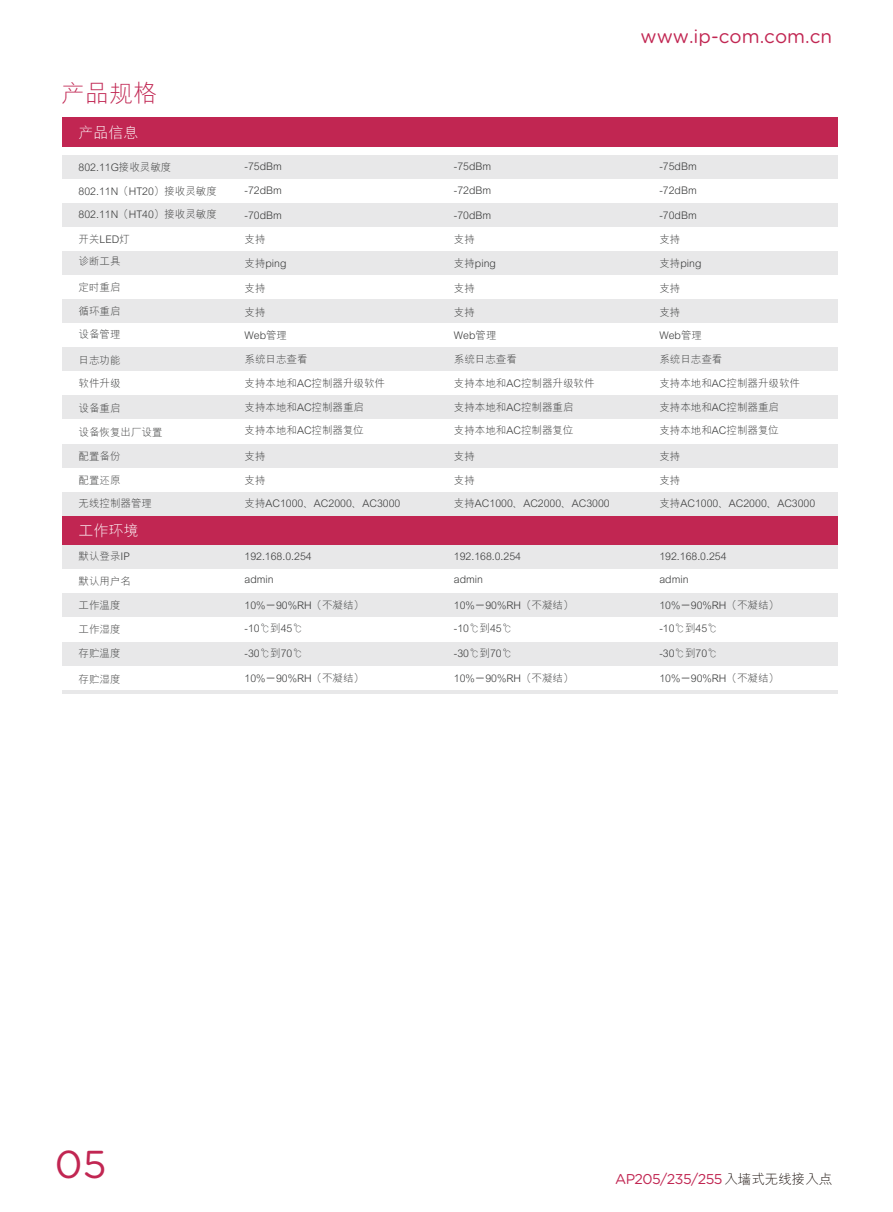
<style>
.page{position:relative;width:893px;height:1212px;background:#fff}
.page>*{position:absolute;margin:0;border:0;box-sizing:border-box;transform-origin:0 0}
.t1{font:38.85px "Gotham Rounded";color:#c12652}
.t2{font:300 24px "M Hei GB";color:#c12652}
.t3{font:18.9px "Gotham Rounded";color:#c12652}
.t4{font:300 15px "M Hei GB";color:#fff}
.t5{font:14.25px "Gotham Rounded";letter-spacing:-.04em;color:#c12652}
.t6{font:300 10.5px "M Hei GB";color:#3a3b3b}
.s1{font-family:"Source Han Sans CN";font-weight:400}
.s2{font-family:"M Hei GB";font-weight:300;font-size:13.5px;color:#211814}
</style>
<div class="page">
<div style="left:62px;top:515px;width:775px;height:30px;background:#c12652"></div>
<div style="left:62px;top:118px;width:775px;height:29px;background:#c12652"></div>
<div style="left:62px;top:155px;width:775px;height:24px;background:#e8e8e9"></div>
<div style="left:62px;top:203px;width:775px;height:24px;background:#e8e8e9"></div>
<div style="left:62px;top:251px;width:775px;height:24px;background:#e8e8e9"></div>
<div style="left:62px;top:299px;width:775px;height:24px;background:#e8e8e9"></div>
<div style="left:62px;top:347px;width:775px;height:24px;background:#e8e8e9"></div>
<div style="left:62px;top:395px;width:775px;height:24px;background:#e8e8e9"></div>
<div style="left:62px;top:444px;width:775px;height:23px;background:#e8e8e9"></div>
<div style="left:62px;top:492px;width:775px;height:24px;background:#e8e8e9"></div>
<div style="left:62px;top:545px;width:775px;height:24px;background:#e8e8e9"></div>
<div style="left:62px;top:593px;width:775px;height:24px;background:#e8e8e9"></div>
<div style="left:62px;top:642px;width:775px;height:24px;background:#e8e8e9"></div>
<hr style="left:62px;top:690px;width:775px;height:4px;background:#e8e8e9">
<h3 class="t3" style="left:640px;top:23px;width:193px">www.ip-com.com.cn</h3>
<h2 class="t2" style="left:61px;top:80px;width:98px">产品规格</h2>
<h3 class="t4" style="left:79px;top:124px;width:61px">产品信息</h3>
<p class="t6" style="left:79px;top:162px;width:94px">802.11G接收灵敏度</p>
<p class="t6" style="left:79px;top:186px;width:140px">802.11N（HT20）接收灵敏度</p>
<p class="t6" style="left:79px;top:209px;width:140px">802.11N（HT40）接收灵敏度</p>
<p class="t6" style="left:245px;top:161px;width:39px">-75dBm</p>
<p class="t6" style="left:245px;top:184px;width:39px">-72dBm</p>
<p class="t6" style="left:245px;top:209px;width:39px">-70dBm</p>
<p class="t6" style="left:454px;top:161px;width:39px">-75dBm</p>
<p class="t6" style="left:454px;top:184px;width:39px">-72dBm</p>
<p class="t6" style="left:454px;top:209px;width:39px">-70dBm</p>
<p class="t6" style="left:659px;top:161px;width:39px">-75dBm</p>
<p class="t6" style="left:659px;top:184px;width:39px">-72dBm</p>
<p class="t6" style="left:659px;top:209px;width:39px">-70dBm</p>
<p class="t6" style="left:79px;top:234px;width:53px">开关LED灯</p>
<p class="t6" style="left:245px;top:234px;width:22px">支持</p>
<p class="t6" style="left:454px;top:234px;width:22px">支持</p>
<p class="t6" style="left:659px;top:234px;width:22px">支持</p>
<p class="t6" style="left:79px;top:255px;width:43px">诊断工具</p>
<p class="t6" style="left:245px;top:257px;width:44px">支持ping</p>
<p class="t6" style="left:454px;top:257px;width:43px">支持ping</p>
<p class="t6" style="left:659px;top:257px;width:43px">支持ping</p>
<p class="t6" style="left:79px;top:282px;width:43px">定时重启</p>
<p class="t6" style="left:245px;top:283px;width:22px">支持</p>
<p class="t6" style="left:454px;top:283px;width:22px">支持</p>
<p class="t6" style="left:659px;top:283px;width:22px">支持</p>
<p class="t6" style="left:79px;top:306px;width:43px">循环重启</p>
<p class="t6" style="left:245px;top:306px;width:22px">支持</p>
<p class="t6" style="left:454px;top:306px;width:22px">支持</p>
<p class="t6" style="left:659px;top:306px;width:22px">支持</p>
<p class="t6" style="left:79px;top:328px;width:43px">设备管理</p>
<p class="t6" style="left:245px;top:330px;width:44px">Web管理</p>
<p class="t6" style="left:454px;top:330px;width:44px">Web管理</p>
<p class="t6" style="left:659px;top:330px;width:44px">Web管理</p>
<p class="t6" style="left:79px;top:354px;width:43px">日志功能</p>
<p class="t6" style="left:245px;top:354px;width:64px">系统日志查看</p>
<p class="t6" style="left:454px;top:354px;width:64px">系统日志查看</p>
<p class="t6" style="left:659px;top:354px;width:64px">系统日志查看</p>
<p class="t6" style="left:79px;top:378px;width:43px">软件升级</p>
<p class="t6" style="left:245px;top:377px;width:142px">支持本地和AC控制器升级软件</p>
<p class="t6" style="left:454px;top:377px;width:142px">支持本地和AC控制器升级软件</p>
<p class="t6" style="left:659px;top:377px;width:142px">支持本地和AC控制器升级软件</p>
<p class="t6" style="left:79px;top:402px;width:43px">设备重启</p>
<p class="t6" style="left:245px;top:401px;width:121px">支持本地和AC控制器重启</p>
<p class="t6" style="left:454px;top:401px;width:121px">支持本地和AC控制器重启</p>
<p class="t6" style="left:659px;top:401px;width:121px">支持本地和AC控制器重启</p>
<p class="t6" style="left:79px;top:427px;width:85px">设备恢复出厂设置</p>
<p class="t6" style="left:79px;top:450px;width:43px">配置备份</p>
<p class="t6" style="left:79px;top:474px;width:43px">配置还原</p>
<p class="t6" style="left:245px;top:424px;width:121px">支持本地和AC控制器复位</p>
<p class="t6" style="left:245px;top:451px;width:22px">支持</p>
<p class="t6" style="left:245px;top:474px;width:22px">支持</p>
<p class="t6" style="left:454px;top:424px;width:121px">支持本地和AC控制器复位</p>
<p class="t6" style="left:659px;top:424px;width:121px">支持本地和AC控制器复位</p>
<p class="t6" style="left:659px;top:451px;width:22px">支持</p>
<p class="t6" style="left:659px;top:474px;width:22px">支持</p>
<p class="t6" style="left:454px;top:451px;width:22px">支持</p>
<p class="t6" style="left:454px;top:474px;width:22px">支持</p>
<p class="t6" style="left:79px;top:498px;width:75px">无线控制器管理</p>
<p class="t6" style="left:454px;top:498px;width:157px">支持AC1000、AC2000、AC3000</p>
<p class="t6" style="left:659px;top:498px;width:157px">支持AC1000、AC2000、AC3000</p>
<p class="t6" style="left:245px;top:498px;width:157px">支持AC1000、AC2000、AC3000</p>
<h3 class="t4" style="left:79px;top:522px;width:61px">工作环境</h3>
<p class="t6" style="left:79px;top:551px;width:53px">默认登录IP</p>
<p class="t6" style="left:245px;top:551px;width:69px">192.168.0.254</p>
<p class="t6" style="left:454px;top:551px;width:69px">192.168.0.254</p>
<p class="t6" style="left:659px;top:551px;width:69px">192.168.0.254</p>
<p class="t6" style="left:79px;top:576px;width:54px">默认用户名</p>
<p class="t6" style="left:245px;top:574px;width:31px">admin</p>
<p class="t6" style="left:454px;top:574px;width:31px">admin</p>
<p class="t6" style="left:659px;top:574px;width:31px">admin</p>
<p class="t6" style="left:79px;top:600px;width:43px">工作温度</p>
<p class="t6" style="left:79px;top:624px;width:43px">工作湿度</p>
<p class="t6" style="left:79px;top:648px;width:43px">存贮温度</p>
<p class="t6" style="left:245px;top:599px;width:121px">10%<span class="s1">－</span>90%RH（不凝结）</p>
<p class="t6" style="left:245px;top:648px;width:60px">-30℃到70℃</p>
<p class="t6" style="left:245px;top:623px;width:60px">-10℃到45℃</p>
<p class="t6" style="left:454px;top:599px;width:121px">10%<span class="s1">－</span>90%RH（不凝结）</p>
<p class="t6" style="left:454px;top:648px;width:60px">-30℃到70℃</p>
<p class="t6" style="left:454px;top:623px;width:60px">-10℃到45℃</p>
<p class="t6" style="left:659px;top:599px;width:121px">10%<span class="s1">－</span>90%RH（不凝结）</p>
<p class="t6" style="left:659px;top:648px;width:60px">-30℃到70℃</p>
<p class="t6" style="left:659px;top:623px;width:60px">-10℃到45℃</p>
<p class="t6" style="left:79px;top:674px;width:43px">存贮湿度</p>
<p class="t6" style="left:245px;top:673px;width:121px">10%<span class="s1">－</span>90%RH（不凝结）</p>
<p class="t6" style="left:454px;top:673px;width:121px">10%<span class="s1">－</span>90%RH（不凝结）</p>
<p class="t6" style="left:659px;top:673px;width:121px">10%<span class="s1">－</span>90%RH（不凝结）</p>
<h1 class="t1" style="left:55px;top:1137px;width:53px">05</h1>
<h3 class="t5" style="left:615px;top:1169px;width:219px">AP205/235/255 <span class="s2">入墙式无线接入点</span></h3>
</div>
